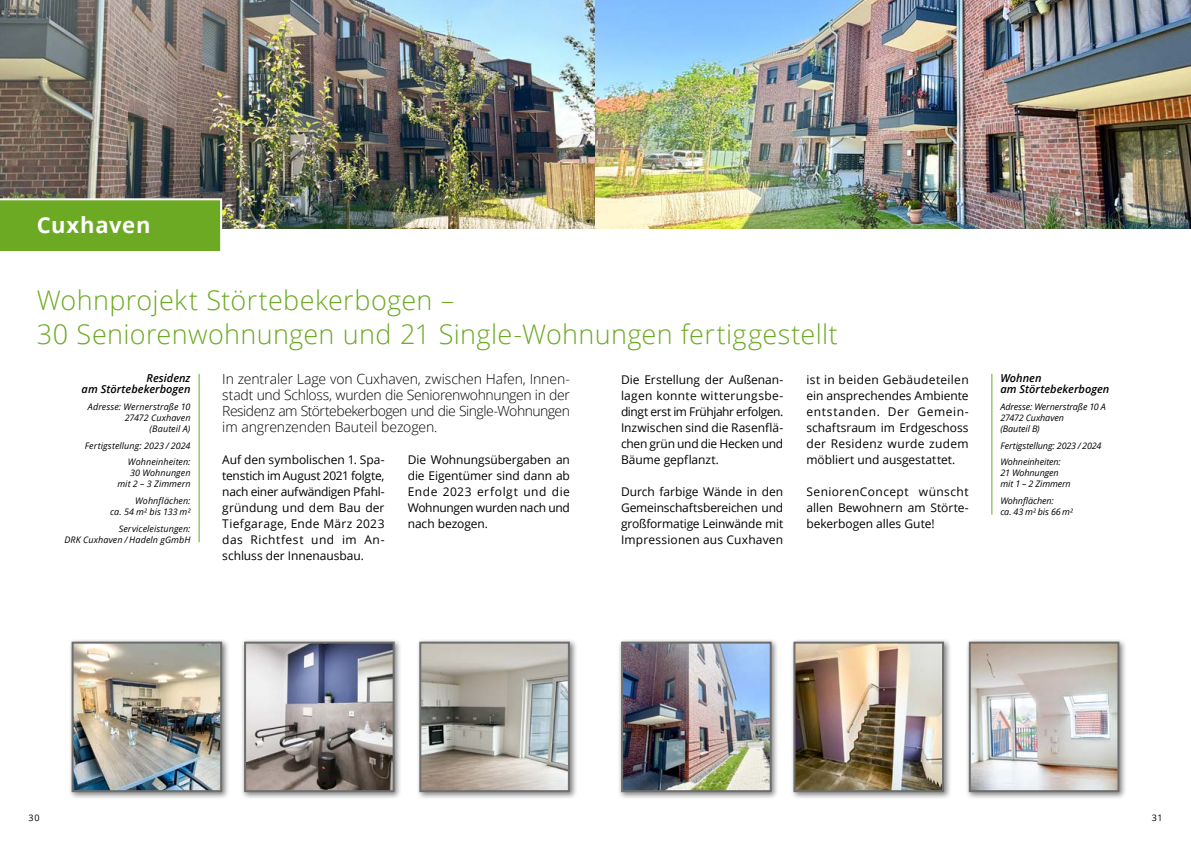
<style>
.page{position:relative;width:1191px;height:842px;background:#fff}
.page>*{position:absolute;margin:0;border:0;box-sizing:border-box;transform-origin:0 0}
.t1{font:300 27px/34px "Open Sans";letter-spacing:.01em;color:#6caa24}
.t2{font:700 22px "Open Sans";letter-spacing:.03em;color:#fff}
.t3{font:300 14px/16px "Open Sans";letter-spacing:-.015em;color:#000;text-align:justify}
.t4{font:12px/16px "Open Sans";letter-spacing:-.005em;color:#000;text-align:justify}
.t5{font:italic 600 11px/11px "Open Sans";color:#000}
.t6{font:italic 9px/11px "Open Sans";letter-spacing:.005em;color:#000;text-align:right}
.t7{font:italic 9px/11px "Open Sans";letter-spacing:-.015em;color:#000}
.t8{font:9px "Open Sans";color:#000}
</style>
<div class="page">
<div style="left:240px;top:638px;width:162px;height:161px;background:#000;opacity:.5"></div>
<img style="left:247px;top:645px;width:145px;height:144px">
<div style="left:244px;top:642px;width:151px;height:150px;border:2px solid #6e6e6e"></div>
<img style="left:0;top:0;width:1191px;height:228px">
<div style="left:416px;top:638px;width:162px;height:161px;background:#000;opacity:.5"></div>
<img style="left:422px;top:645px;width:145px;height:144px">
<div style="left:419px;top:642px;width:151px;height:150px;border:2px solid #6e6e6e"></div>
<div style="left:68px;top:638px;width:162px;height:161px;background:#000;opacity:.5"></div>
<img style="left:75px;top:645px;width:144px;height:144px">
<div style="left:72px;top:642px;width:150px;height:150px;border:2px solid #6e6e6e"></div>
<div style="left:790px;top:638px;width:162px;height:161px;background:#000;opacity:.5"></div>
<img style="left:796px;top:645px;width:145px;height:144px">
<div style="left:793px;top:642px;width:151px;height:150px;border:2px solid #6e6e6e"></div>
<div style="left:617px;top:638px;width:162px;height:161px;background:#000;opacity:.5"></div>
<img style="left:624px;top:645px;width:144px;height:144px">
<div style="left:621px;top:642px;width:150px;height:150px;border:2px solid #6e6e6e"></div>
<div style="left:965px;top:638px;width:162px;height:161px;background:#000;opacity:.5"></div>
<img style="left:971px;top:645px;width:145px;height:144px">
<div style="left:968px;top:642px;width:151px;height:150px;border:2px solid #6e6e6e"></div>
<div style="left:0;top:198px;width:222px;height:53px;background:#6caa24"></div>
<hr style="left:991px;top:374px;width:1px;height:141px;background:#6caa24">
<hr style="left:199px;top:374px;width:1px;height:168px;background:#6caa24">
<h2 class="t2" style="left:37px;top:210px;width:115px">Cuxhaven</h2>
<h1 class="t1" style="left:37px;top:282px;width:802px">Wohnprojekt Störtebekerbogen –<br>30 Seniorenwohnungen und 21 Single-Wohnungen fertiggestellt</h1>
<p class="t5" style="left:82px;top:372px;width:110px;text-align:right">Residenz<br>am Störtebekerbogen</p>
<p class="t6" style="left:88px;top:401px;width:104px">Adresse: Wernerstraße 10<br>27472 Cuxhaven<br>(Bauteil A)</p>
<p class="t6" style="left:85px;top:437px;width:107px;line-height:16.7px">Fertigstellung: 2023 / 2024<br>Wohneinheiten:</p>
<p class="t6" style="left:117px;top:467px;width:75px">30 Wohnungen mit 2 – 3 Zimmern</p>
<p class="t6" style="left:110px;top:495px;width:82px">Wohnflächen:<br>ca. 54 m² bis 133 m²</p>
<p class="t6" style="left:64px;top:523px;width:128px">Serviceleistungen:<br>DRK Cuxhaven / Hadeln gGmbH</p>
<p class="t3" style="left:222px;top:371px;width:349px">In zentraler Lage von Cuxhaven, zwischen Hafen, Innen&shy;stadt und Schloss, wurden die Seniorenwohnungen in der Residenz am Störtebekerbogen und die Single-Wohnungen im angrenzenden Bauteil bezogen.</p>
<p class="t4" style="left:222px;top:451px;width:164px">Auf den symbolischen 1. Spa&shy;tenstich im August 2021 folgte, nach einer aufwändigen Pfahl&shy;gründung und dem Bau der Tiefgarage, Ende März 2023 das Richtfest und im An&shy;schluss der Innenausbau.</p>
<p class="t4" style="left:408px;top:451px;width:164px">Die Wohnungsübergaben an die Eigentümer sind dann ab Ende 2023 erfolgt und die Wohnungen wurden nach und nach bezogen.</p>
<p class="t4" style="left:621px;top:371px;width:164px">Die Erstellung der Außenan&shy;lagen konnte witterungsbe&shy;dingt erst im Frühjahr erfolgen.<br>Inzwischen sind die Rasenflä&shy;chen grün und die Hecken und Bäume gepflanzt.</p>
<p class="t4" style="left:621px;top:483px;width:164px">Durch farbige Wände in den Gemeinschaftsbereichen und großformatige Leinwände mit Impressionen aus Cuxhaven</p>
<p class="t4" style="left:806px;top:371px;width:164px">ist in beiden Gebäudeteilen ein ansprechendes Ambiente entstanden. Der Gemein&shy;schaftsraum im Erdgeschoss der Residenz wurde zudem möbliert und ausgestattet.</p>
<p class="t4" style="left:806px;top:483px;width:164px">SeniorenConcept wünscht allen Bewohnern am Störte&shy;bekerbogen alles Gute!</p>
<p class="t5" style="left:1000px;top:372px;width:110px">Wohnen<br>am Störtebekerbogen</p>
<p class="t6" style="left:1000px;top:401px;width:107px;text-align:left">Adresse: Wernerstraße 10 A<br>27472 Cuxhaven<br>(Bauteil B)</p>
<p class="t6" style="left:1000px;top:437px;width:103px;line-height:16.7px;text-align:left">Fertigstellung: 2023 / 2024<br>Wohneinheiten:</p>
<p class="t7" style="left:1000px;top:467px;width:72px">21 Wohnungen mit 1 – 2 Zimmern</p>
<p class="t6" style="left:1000px;top:495px;width:74px;text-align:left">Wohnflächen:<br>ca. 43 m² bis 66 m²</p>
<p class="t8" style="left:28px;top:811px;width:13px">30</p>
<p class="t8" style="left:1151px;top:811px;width:12px">31</p>
</div>
